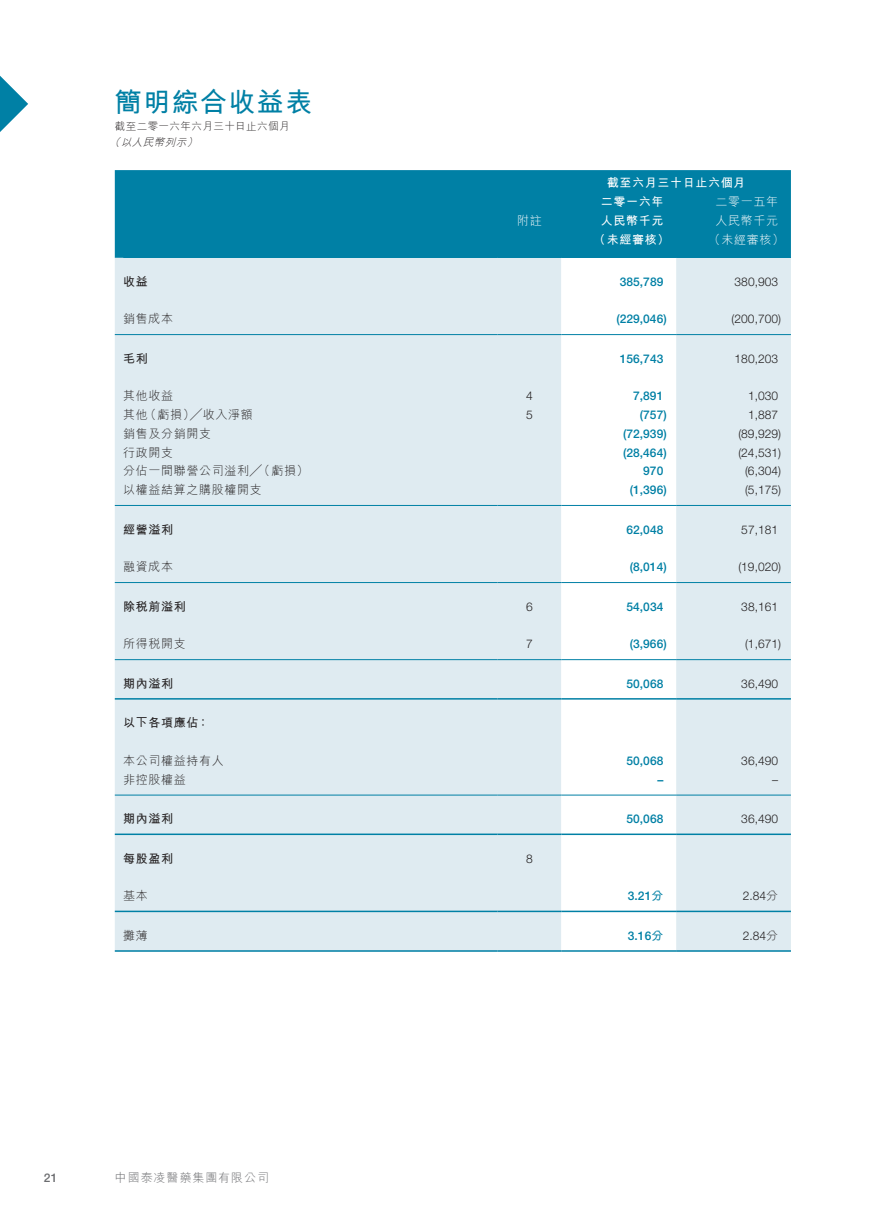
<style>
.page{position:relative;width:893px;height:1212px;background:#fff}
.page>*{position:absolute;margin:0;border:0;box-sizing:border-box;transform-origin:0 0}
.Body_Text{font:700 27px "M Hei HK";letter-spacing:.055em;color:#0080a5}
.Body_Text-2{font:300 12px "Helvetica Neue LT Std";letter-spacing:.005em;color:#231f20}
.Body_Text-3{font:500 12px "Helvetica Neue LT Std";letter-spacing:.005em;color:#0080a5}
.Body_Text-4{font:300 12px "M Hei HK";letter-spacing:.055em;color:#231f20}
.Body_Text-5{font:700 12px "M Hei HK";letter-spacing:.055em;color:#231f20}
.Body_Text-6{font:700 12px "M Hei HK";letter-spacing:.055em;color:#fff}
.Body_Text-7{font:300 12px "M Hei HK";letter-spacing:.055em;color:#fff}
.t1{font:300 12px "M Hei HK";letter-spacing:.08em;color:#6c6d70}
.t2{font:500 12px "Helvetica Neue LT Std";color:#6c6d70}
.Body_Text-8{font:300 10.5px "M Hei HK";letter-spacing:.045em;color:#231f20}
.Body_Text-9{font:italic 300 10.5px "M Hei HK";color:#231f20}
.s1{font-family:"M Hei HK";font-weight:700}
.s2{font-family:"M Hei HK"}
</style>
<div class="page">
<svg style="left:0;top:76px;width:28px;height:56px"></svg>
<div style="left:115px;top:170px;width:676px;height:88px;background:#0080a5"></div>
<div style="left:115px;top:258px;width:676px;height:692px;background:#dfebf1"></div>
<svg style="left:561px;top:258px;width:115px;height:692px"></svg>
<hr style="left:123px;top:257px;width:374px;height:1px;background:#0080a5">
<hr style="left:497px;top:257px;width:64px;height:1px;background:#0080a5">
<hr style="left:561px;top:257px;width:115px;height:1px;background:#0080a5">
<hr style="left:676px;top:257px;width:115px;height:1px;background:#0080a5">
<hr style="left:115px;top:334px;width:382px;height:1px;background:#0080a5">
<hr style="left:497px;top:334px;width:64px;height:1px;background:#0080a5">
<hr style="left:561px;top:334px;width:115px;height:1px;background:#0080a5">
<hr style="left:676px;top:334px;width:115px;height:1px;background:#0080a5">
<hr style="left:115px;top:505px;width:382px;height:1px;background:#0080a5">
<hr style="left:497px;top:505px;width:64px;height:1px;background:#0080a5">
<hr style="left:561px;top:505px;width:115px;height:1px;background:#0080a5">
<hr style="left:676px;top:505px;width:115px;height:1px;background:#0080a5">
<hr style="left:115px;top:582px;width:382px;height:1px;background:#0080a5">
<hr style="left:497px;top:582px;width:64px;height:1px;background:#0080a5">
<hr style="left:561px;top:582px;width:115px;height:1px;background:#0080a5">
<hr style="left:676px;top:582px;width:115px;height:1px;background:#0080a5">
<hr style="left:115px;top:659px;width:382px;height:1px;background:#0080a5">
<hr style="left:497px;top:659px;width:64px;height:1px;background:#0080a5">
<hr style="left:561px;top:659px;width:115px;height:1px;background:#0080a5">
<hr style="left:676px;top:659px;width:115px;height:1px;background:#0080a5">
<hr style="left:115px;top:698px;width:382px;height:2px;background:#0080a5">
<hr style="left:497px;top:698px;width:64px;height:2px;background:#0080a5">
<hr style="left:561px;top:698px;width:115px;height:2px;background:#0080a5">
<hr style="left:676px;top:698px;width:115px;height:2px;background:#0080a5">
<hr style="left:115px;top:795px;width:382px;height:1px;background:#0080a5">
<hr style="left:497px;top:795px;width:64px;height:1px;background:#0080a5">
<hr style="left:561px;top:795px;width:115px;height:1px;background:#0080a5">
<hr style="left:676px;top:795px;width:115px;height:1px;background:#0080a5">
<hr style="left:115px;top:833px;width:382px;height:2px;background:#0080a5">
<hr style="left:497px;top:833px;width:64px;height:2px;background:#0080a5">
<hr style="left:561px;top:833px;width:115px;height:2px;background:#0080a5">
<hr style="left:676px;top:833px;width:115px;height:2px;background:#0080a5">
<hr style="left:115px;top:911px;width:382px;height:1px;background:#0080a5">
<hr style="left:497px;top:911px;width:64px;height:1px;background:#0080a5">
<hr style="left:561px;top:911px;width:115px;height:1px;background:#0080a5">
<hr style="left:676px;top:911px;width:115px;height:1px;background:#0080a5">
<hr style="left:115px;top:950px;width:382px;height:2px;background:#0080a5">
<hr style="left:497px;top:950px;width:64px;height:2px;background:#0080a5">
<hr style="left:561px;top:950px;width:115px;height:2px;background:#0080a5">
<hr style="left:676px;top:950px;width:115px;height:2px;background:#0080a5">
<p class="Body_Text" style="left:115px;top:83px;width:199px">簡明綜合收益表</p>
<p class="Body_Text-8" style="left:115px;top:121px;width:176px">截至二零一六年六月三十日止六個月</p>
<p class="Body_Text-9" style="left:187px;top:137px;width:15px">(</p>
<p class="Body_Text-9" style="left:110px;top:137px;width:15px">（</p>
<p class="Body_Text-9" style="left:121px;top:137px;width:70px">以人民幣列示</p>
<p class="Body_Text-5" style="left:123px;top:273px;width:26px">收益</p>
<p class="Body_Text-4" style="left:123px;top:313px;width:51px">銷售成本</p>
<p class="Body_Text-5" style="left:123px;top:350px;width:26px">毛利</p>
<p class="Body_Text-4" style="left:123px;top:390px;width:51px">其他收益</p>
<p class="Body_Text-4" style="left:144px;top:408px;width:110px">（虧損）╱收入淨額</p>
<p class="Body_Text-4" style="left:123px;top:408px;width:26px">其他</p>
<p class="Body_Text-4" style="left:123px;top:427px;width:89px">銷售及分銷開支</p>
<p class="Body_Text-4" style="left:123px;top:446px;width:51px">行政開支</p>
<p class="Body_Text-4" style="left:123px;top:465px;width:187px">分佔一間聯營公司溢利╱（虧損(</p>
<p class="Body_Text-4" style="left:123px;top:483px;width:140px">以權益結算之購股權開支</p>
<p class="Body_Text-5" style="left:123px;top:520px;width:51px">經營溢利</p>
<p class="Body_Text-4" style="left:123px;top:561px;width:51px">融資成本</p>
<p class="Body_Text-5" style="left:123px;top:598px;width:64px">除稅前溢利</p>
<p class="Body_Text-4" style="left:123px;top:638px;width:64px">所得稅開支</p>
<p class="Body_Text-5" style="left:123px;top:675px;width:51px">期內溢利</p>
<p class="Body_Text-5" style="left:123px;top:714px;width:87px">以下各項應佔：</p>
<p class="Body_Text-4" style="left:123px;top:754px;width:102px">本公司權益持有人</p>
<p class="Body_Text-4" style="left:123px;top:773px;width:64px">非控股權益</p>
<p class="Body_Text-5" style="left:123px;top:810px;width:51px">期內溢利</p>
<p class="Body_Text-5" style="left:123px;top:850px;width:51px">每股盈利</p>
<p class="Body_Text-4" style="left:123px;top:890px;width:26px">基本</p>
<p class="Body_Text-4" style="left:123px;top:929px;width:26px">攤薄</p>
<p class="t2" style="left:44px;top:1170px;width:15px">21</p>
<p class="t1" style="left:115px;top:1171px;width:156px">中國泰凌醫藥集團有限公司</p>
<p class="Body_Text-6" style="left:607px;top:174px;width:140px">截至六月三十日止六個月</p>
<p class="Body_Text-7" style="left:716px;top:196px;width:64px">二零一五年</p>
<p class="Body_Text-6" style="left:601px;top:193px;width:64px">二零一六年</p>
<p class="Body_Text-7" style="left:517px;top:214px;width:26px">附註</p>
<p class="Body_Text-6" style="left:601px;top:212px;width:64px">人民幣千元</p>
<p class="Body_Text-7" style="left:716px;top:214px;width:64px">人民幣千元</p>
<p class="Body_Text-6" style="left:594px;top:230px;width:77px">（未經審核）</p>
<p class="Body_Text-7" style="left:708px;top:233px;width:77px">（未經審核(</p>
<p class="Body_Text-3" style="left:620px;top:274px;width:45px">385,789</p>
<p class="Body_Text-2" style="left:735px;top:274px;width:45px">380,903</p>
<p class="Body_Text-3" style="left:616px;top:312px;width:52px">)229,046(</p>
<p class="Body_Text-2" style="left:732px;top:312px;width:51px">)200,700(</p>
<p class="Body_Text-3" style="left:620px;top:351px;width:45px">156,743</p>
<p class="Body_Text-2" style="left:735px;top:351px;width:45px">180,203</p>
<p class="Body_Text-2" style="left:526px;top:389px;width:8px">4</p>
<p class="Body_Text-3" style="left:633px;top:389px;width:32px">7,891</p>
<p class="Body_Text-2" style="left:748px;top:389px;width:32px">1,030</p>
<p class="Body_Text-2" style="left:526px;top:407px;width:8px">5</p>
<p class="Body_Text-3" style="left:640px;top:408px;width:28px">)757(</p>
<p class="Body_Text-2" style="left:748px;top:407px;width:32px">1,887</p>
<p class="Body_Text-3" style="left:623px;top:426px;width:45px">)72,939(</p>
<p class="Body_Text-2" style="left:738px;top:426px;width:44px">)89,929(</p>
<p class="Body_Text-3" style="left:623px;top:445px;width:45px">)28,464(</p>
<p class="Body_Text-2" style="left:738px;top:445px;width:44px">)24,531(</p>
<p class="Body_Text-3" style="left:643px;top:464px;width:22px">970</p>
<p class="Body_Text-2" style="left:745px;top:464px;width:38px">)6,304(</p>
<p class="Body_Text-3" style="left:630px;top:483px;width:38px">)1,396(</p>
<p class="Body_Text-2" style="left:745px;top:482px;width:38px">)5,175(</p>
<p class="Body_Text-3" style="left:626px;top:522px;width:38px">62,048</p>
<p class="Body_Text-2" style="left:741px;top:522px;width:38px">57,181</p>
<p class="Body_Text-3" style="left:630px;top:560px;width:38px">)8,014(</p>
<p class="Body_Text-2" style="left:738px;top:560px;width:44px">)19,020(</p>
<p class="Body_Text-2" style="left:526px;top:599px;width:8px">6</p>
<p class="Body_Text-3" style="left:626px;top:599px;width:38px">54,034</p>
<p class="Body_Text-2" style="left:741px;top:599px;width:38px">38,161</p>
<p class="Body_Text-2" style="left:526px;top:637px;width:8px">7</p>
<p class="Body_Text-3" style="left:630px;top:637px;width:38px">)3,966(</p>
<p class="Body_Text-2" style="left:745px;top:637px;width:38px">)1,671(</p>
<p class="Body_Text-3" style="left:626px;top:676px;width:38px">50,068</p>
<p class="Body_Text-2" style="left:741px;top:676px;width:38px">36,490</p>
<p class="Body_Text-3" style="left:626px;top:753px;width:38px">50,068</p>
<p class="Body_Text-2" style="left:741px;top:753px;width:38px">36,490</p>
<p class="Body_Text-3" style="left:657px;top:772px;width:7px">–</p>
<p class="Body_Text-2" style="left:772px;top:772px;width:7px">–</p>
<p class="Body_Text-3" style="left:626px;top:812px;width:38px">50,068</p>
<p class="Body_Text-2" style="left:741px;top:812px;width:38px">36,490</p>
<p class="Body_Text-2" style="left:526px;top:851px;width:8px">8</p>
<p class="Body_Text-3" style="left:628px;top:889px;width:37px">3.21<span class="s1">分</span></p>
<p class="Body_Text-2" style="left:743px;top:889px;width:37px">2.84<span class="s2">分</span></p>
<p class="Body_Text-3" style="left:628px;top:928px;width:37px">3.16<span class="s1">分</span></p>
<p class="Body_Text-2" style="left:743px;top:928px;width:37px">2.84<span class="s2">分</span></p>
</div>
